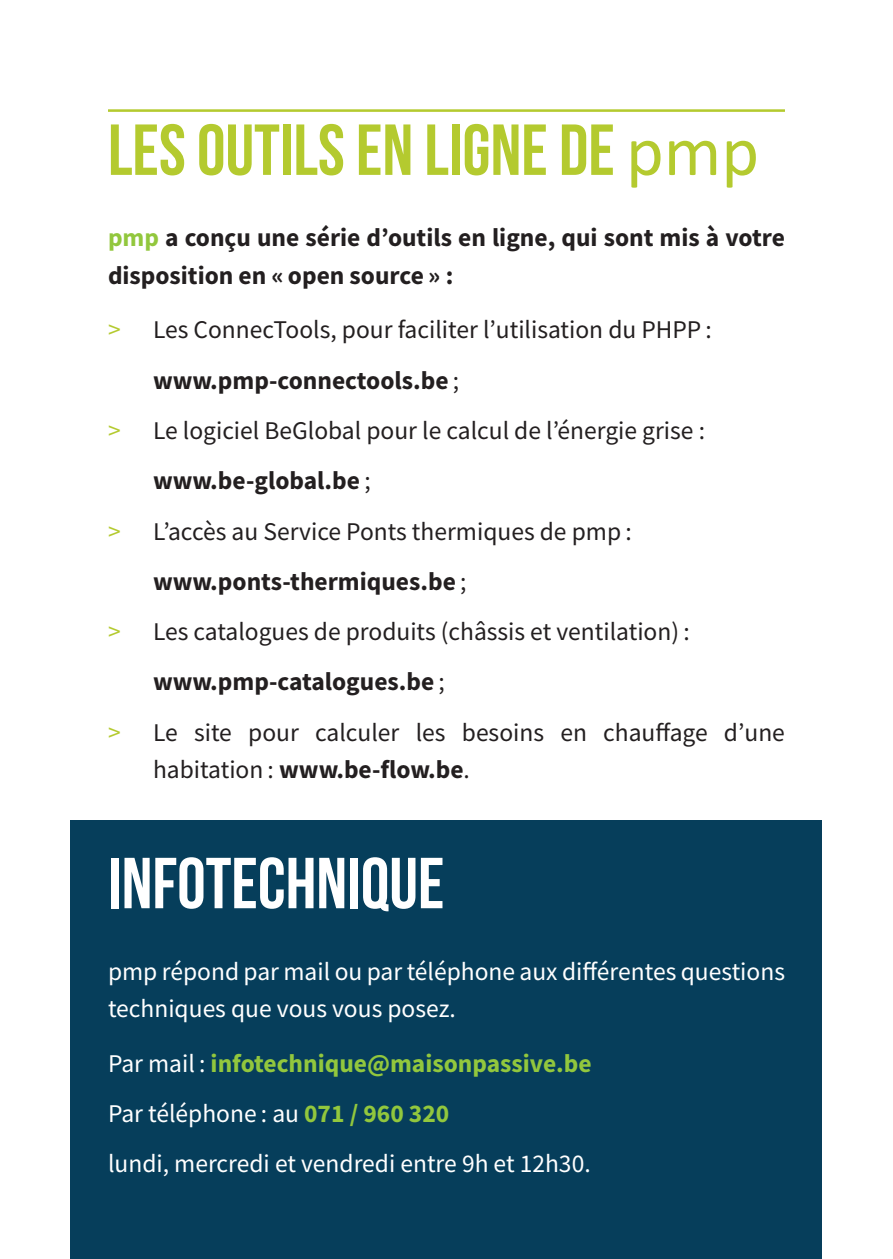
<style>
.page{position:relative;width:893px;height:1259px;background:#fff}
.page>*{position:absolute;margin:0;border:0;box-sizing:border-box;transform-origin:0 0}
.t1{font:700 72px "Bebas Neue";color:#b4ca2f}
.t2{font:700 72px "Bebas Neue";color:#fff}
.t3{font:25.5px "Source Sans Pro";color:#231f20}
.t4{font:700 25.5px/37.5px "Source Sans Pro";color:#231f20}
.t5{font:25.5px/50.4px "Source Sans Pro";color:#fff}
.s1{font-family:"Calibri";font-weight:400}
.s2{color:#92c73d}
.s3{color:#b4ca2f}
.s4{font-weight:400}
.s5{font-weight:700;color:#92c73d}
</style>
<div class="page">
<div style="left:71px;top:820px;width:751px;height:439px;background:#063e5b"></div>
<hr style="left:108px;top:109px;width:677px;height:3px;background:#b4ca2f">
<h1 class="t1" style="left:108px;top:110px;width:653px">LES OUTILS EN LIGNE DE <span class="s1">pmp</span></h1>
<p class="t4" style="left:108px;top:219px;width:678px"><span class="s2">pmp</span> a conçu une série d’outils en ligne, qui sont mis à votre disposition en « open source » :</p>
<p class="t3" style="left:108px;top:314px;width:605px"><span class="s3">&gt;</span> Les ConnecTools, pour faciliter l’utilisation du PHPP :</p>
<p class="t4" style="left:153px;top:361px;width:308px">www.pmp-connectools.be <span class="s4">;</span></p>
<p class="t3" style="left:108px;top:414px;width:598px"><span class="s3">&gt;</span> Le logiciel BeGlobal pour le calcul de l’énergie grise :</p>
<p class="t4" style="left:153px;top:462px;width:219px">www.be-global.be <span class="s4">;</span></p>
<p class="t3" style="left:108px;top:515px;width:525px"><span class="s3">&gt;</span> L’accès au Service Ponts thermiques de pmp :</p>
<p class="t4" style="left:153px;top:562px;width:315px">www.ponts-thermiques.be <span class="s4">;</span></p>
<p class="t3" style="left:108px;top:615px;width:583px"><span class="s3">&gt;</span> Les catalogues de produits (châssis et ventilation) :</p>
<p class="t4" style="left:153px;top:663px;width:293px">www.pmp-catalogues.be <span class="s4">;</span></p>
<p class="t3" style="left:108px;top:716px;width:678px"><span class="s3">&gt;</span> Le site pour calculer les besoins en chauffage d’une</p>
<p class="t4" style="left:153px;top:750px;width:318px"><span class="s4">habitation :</span> www.be-flow.be<span class="s4">.</span></p>
<h1 class="t2" style="left:108px;top:844px;width:338px">INFOTECHNIQUE</h1>
<p class="t5" style="left:108px;top:952px;width:678px;line-height:37.5px">pmp répond par mail ou par téléphone aux différentes questions techniques que vous vous posez.</p>
<p class="t5" style="left:108px;top:1038px;width:485px">Par mail : <span class="s5">infotechnique@maisonpassive.be<br></span>Par téléphone : au <span class="s5">071 / 960 320<br></span>lundi, mercredi et vendredi entre 9h et 12h30.</p>
</div>
